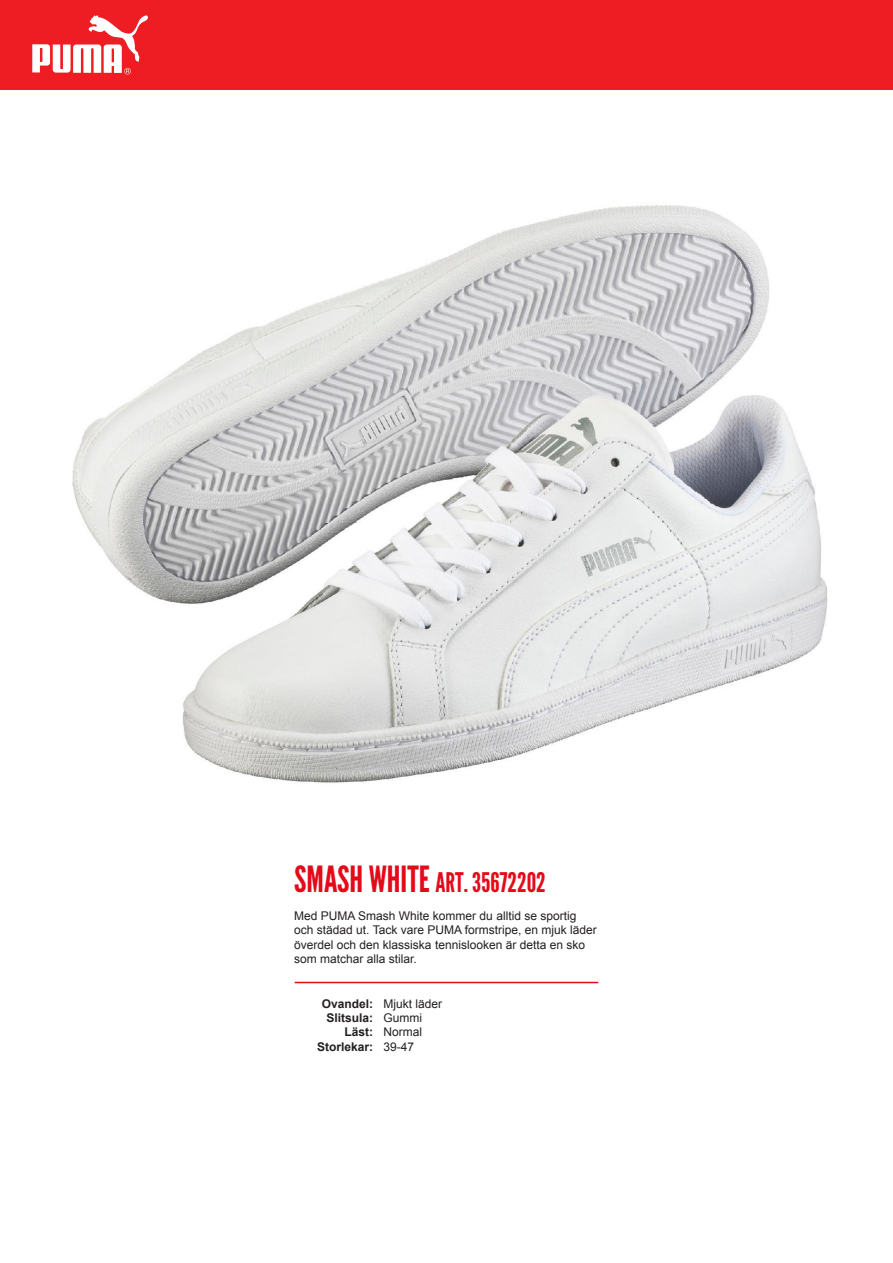
<style>
.page{position:relative;width:893px;height:1263px;background:#fff}
.page>*{position:absolute;margin:0;border:0;box-sizing:border-box;transform-origin:0 0}
.t1{font:27px "League Gothic";color:#e30b1a}
.bröd{font:12px/14.4px "Arial";color:#231f20}
.bröd-2{font:700 12px "Arial";color:#231f20}
.s1{font-size:36px}
</style>
<div class="page">
<div style="left:0;top:0;width:893px;height:89px;background:#ee1d23"></div>
<svg style="left:32px;top:15px;width:116px;height:59px"></svg>
<img style="left:72px;top:205px;width:756px;height:578px">
<hr style="left:295px;top:982px;width:303px;height:1px;background:#e30b1a">
<p class="t1" style="left:294px;top:867px;width:253px"><span class="s1">SMASH WHITE</span> ART. 35672202</p>
<p class="bröd" style="left:294px;top:908px;width:304px">Med PUMA Smash White kommer du alltid se sportig och städad ut. Tack vare PUMA formstripe, en mjuk läder överdel och den klassiska tennislooken är detta en sko som matchar alla stilar.</p>
<p class="bröd-2" style="left:322px;top:995px;width:53px">Ovandel:</p>
<p class="bröd-2" style="left:326px;top:1010px;width:48px">Slitsula:</p>
<p class="bröd-2" style="left:344px;top:1024px;width:30px">Läst:</p>
<p class="bröd-2" style="left:317px;top:1038px;width:58px">Storlekar:</p>
<p class="bröd" style="left:383px;top:996px;width:60px">Mjukt läder</p>
<p class="bröd" style="left:383px;top:1011px;width:40px">Gummi</p>
<p class="bröd" style="left:383px;top:1025px;width:40px">Normal</p>
<p class="bröd" style="left:383px;top:1039px;width:32px">39-47</p>
</div>
